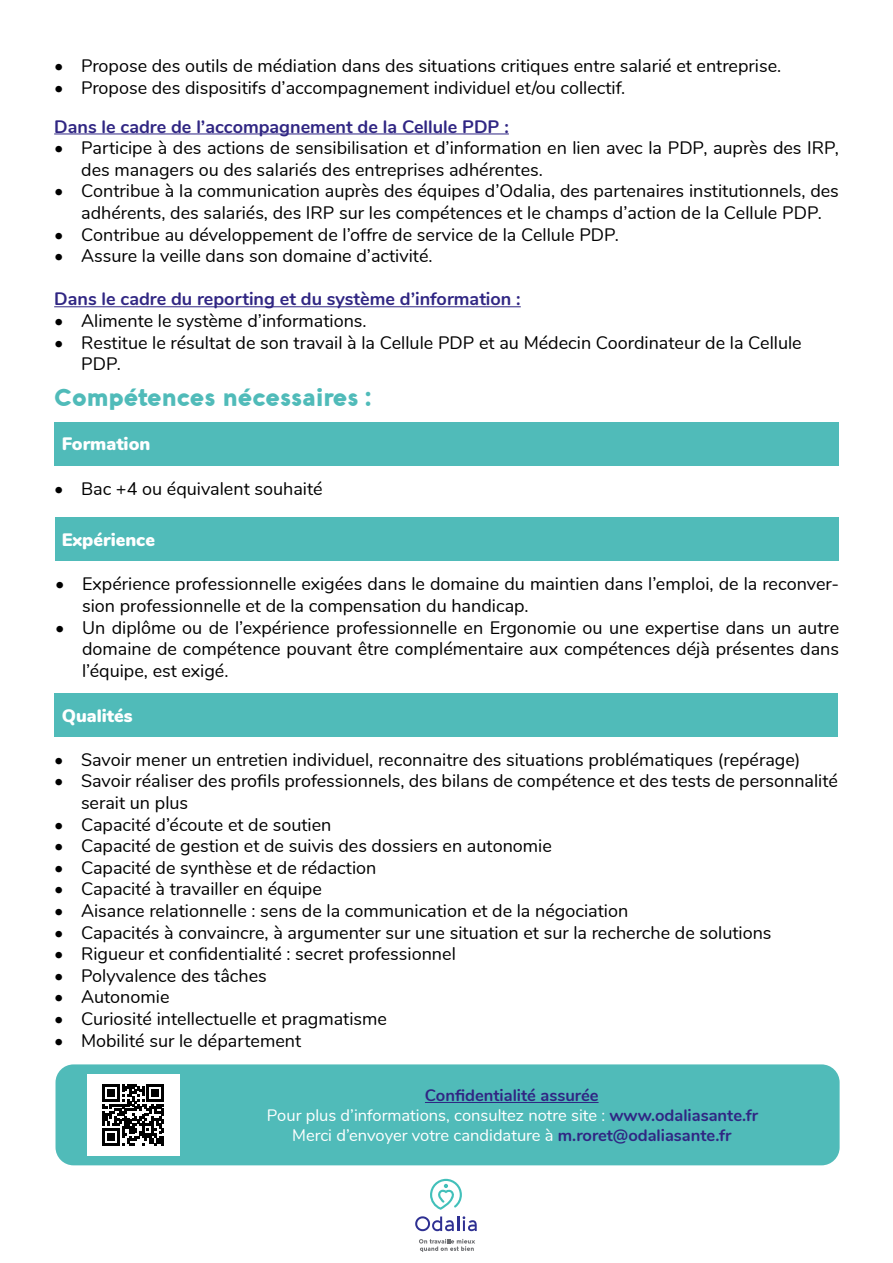
<style>
.page{position:relative;width:893px;height:1263px;background:#fff}
.page>*{position:absolute;margin:0;border:0;box-sizing:border-box;transform-origin:0 0}
.t1{font:900 24px "Aquawax";color:#50bbb9}
.t2{font:18px/21.6px "Nunito";color:#000}
.t3{font:700 18px "Nunito";color:#302683}
.t4{font:900 18px "Nunito";color:#fff}
.t5{font:16.5px/19.8px "Nunito";color:#fff;text-align:center}
.s1{font-weight:700;color:#302683}
</style>
<div class="page">
<div style="left:56px;top:1064px;width:784px;height:101px;background:#50bbb9;border-radius:18px"></div>
<hr style="left:425px;top:1102px;width:174px;height:1px;background:#302683">
<div style="left:87px;top:1074px;width:92px;height:81px;background:#fff"></div>
<svg style="left:102px;top:1084px;width:62px;height:62px"></svg>
<hr style="left:54px;top:134px;width:455px;height:1px;background:#302683">
<hr style="left:54px;top:306px;width:467px;height:1px;background:#302683">
<div style="left:54px;top:422px;width:785px;height:44px;background:#50bbb9"></div>
<div style="left:55px;top:517px;width:784px;height:44px;background:#50bbb9"></div>
<div style="left:54px;top:693px;width:784px;height:43px;background:#50bbb9"></div>
<svg style="left:415px;top:1216px;width:62px;height:15px"></svg>
<svg style="left:430px;top:1179px;width:32px;height:31px"></svg>
<svg style="left:419px;top:1239px;width:56px;height:13px"></svg>
<p class="t2" style="left:54px;top:56px;width:729px">• Propose des outils de médiation dans des situations critiques entre salarié et entreprise.</p>
<p class="t2" style="left:54px;top:78px;width:573px">• Propose des dispositifs d’accompagnement individuel et/ou collectif.</p>
<p class="t3" style="left:54px;top:119px;width:456px">Dans le cadre de l’accompagnement de la Cellule PDP :</p>
<p class="t2" style="left:81px;top:138px;width:759px;text-indent:-27px">• Participe à des actions de sensibilisation et d’information en lien avec la PDP, auprès des IRP, des managers ou des salariés des entreprises adhérentes.</p>
<p class="t2" style="left:54px;top:182px;width:786px;text-align:center">• Contribue à la communication auprès des équipes d’Odalia, des partenaires institutionnels, des adhérents, des salariés, des IRP sur les compétences et le champs d’action de la Cellule PDP.</p>
<p class="t2" style="left:54px;top:225px;width:566px">• Contribue au développement de l’offre de service de la Cellule PDP.</p>
<p class="t2" style="left:54px;top:246px;width:380px">• Assure la veille dans son domaine d’activité.</p>
<p class="t3" style="left:54px;top:292px;width:468px">Dans le cadre du reporting et du système d’information :</p>
<p class="t2" style="left:54px;top:311px;width:314px">• Alimente le système d’informations.</p>
<p class="t2" style="left:81px;top:333px;width:722px;text-indent:-27px">• Restitue le résultat de son travail à la Cellule PDP et au Médecin Coordinateur de la Cellule<br>PDP.</p>
<h1 class="t1" style="left:54px;top:383px;width:318px">Compétences nécessaires :</h1>
<p class="t4" style="left:62px;top:437px;width:90px">Formation</p>
<p class="t2" style="left:54px;top:480px;width:270px">• Bac +4 ou équivalent souhaité</p>
<p class="t4" style="left:62px;top:532px;width:95px">Expérience</p>
<p class="t2" style="left:82px;top:574px;width:759px;text-indent:-27px">• Expérience professionnelle exigées dans le domaine du maintien dans l’emploi, de la reconver&shy;sion professionnelle et de la compensation du handicap.</p>
<p class="t2" style="left:82px;top:618px;width:759px;text-align:justify;text-indent:-27px">• Un diplôme ou de l’expérience professionnelle en Ergonomie ou une expertise dans un autre domaine de compétence pouvant être complémentaire aux compétences déjà présentes dans l’équipe, est exigé.</p>
<p class="t4" style="left:62px;top:708px;width:72px">Qualités</p>
<p class="t2" style="left:54px;top:750px;width:748px">• Savoir mener un entretien individuel, reconnaitre des situations problématiques (repérage)</p>
<p class="t2" style="left:81px;top:771px;width:759px;text-indent:-27px">• Savoir réaliser des profils professionnels, des bilans de compétence et des tests de personnalité serait un plus</p>
<p class="t2" style="left:54px;top:815px;width:279px">• Capacité d’écoute et de soutien</p>
<p class="t2" style="left:54px;top:836px;width:499px">• Capacité de gestion et de suivis des dossiers en autonomie</p>
<p class="t2" style="left:54px;top:858px;width:324px">• Capacité de synthèse et de rédaction</p>
<p class="t2" style="left:54px;top:879px;width:269px">• Capacité à travailler en équipe</p>
<p class="t2" style="left:54px;top:901px;width:576px">• Aisance relationnelle : sens de la communication et de la négociation</p>
<p class="t2" style="left:54px;top:923px;width:719px">• Capacités à convaincre, à argumenter sur une situation et sur la recherche de solutions</p>
<p class="t2" style="left:54px;top:944px;width:403px">• Rigueur et confidentialité : secret professionnel</p>
<p class="t2" style="left:54px;top:966px;width:214px">• Polyvalence des tâches</p>
<p class="t2" style="left:54px;top:987px;width:117px">• Autonomie</p>
<p class="t2" style="left:54px;top:1009px;width:335px">• Curiosité intellectuelle et pragmatisme</p>
<p class="t2" style="left:54px;top:1031px;width:249px">• Mobilité sur le département</p>
<p class="t5" style="left:267px;top:1087px;width:493px"><span class="s1">Confidentialité assurée<br></span>Pour plus d’informations, consultez notre site : <span class="s1">www.odaliasante.fr<br></span>Merci d’envoyer votre candidature à <span class="s1">m.roret@odaliasante.fr</span></p>
</div>
